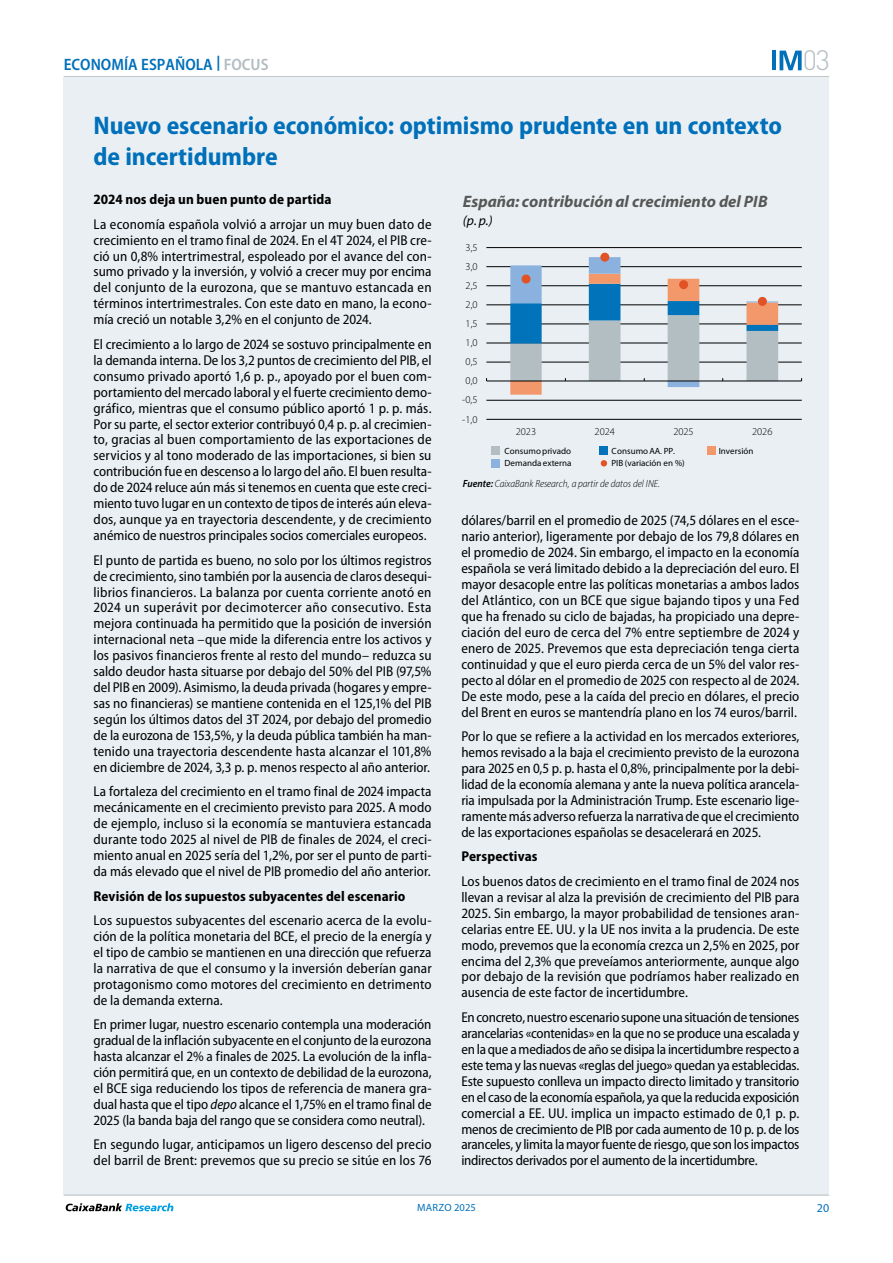
<style>
.page{position:relative;width:893px;height:1263px;background:#fff}
.page>*{position:absolute;margin:0;border:0;box-sizing:border-box;transform-origin:0 0}
.t1{font:300 27.6px "DIN Pro";color:#b2bdc2}
.t2{font:700 semi-condensed 25.5px/30.6px "Myriad Pro";color:#0070ba}
.t3{font:italic 700 16.5px "Myriad Pro";color:#575756}
.t4{font:600 semi-condensed 16.5px "Myriad Pro";color:#0070ba}
.t5{font:semi-condensed 14.25px/15.9px "Myriad Pro";color:#000;text-align:justify}
.t6{font:700 semi-condensed 14.25px "Myriad Pro";letter-spacing:.01em;color:#000}
.t7{font:italic 13.65px "Myriad Pro";color:#000}
.t8{font:12px "Myriad Pro";color:#0070ba}
.t9{font:300 10.5px "Myriad Pro";letter-spacing:-.005em;color:#000}
.t10{font:italic 300 semi-condensed 10.5px "Myriad Pro";letter-spacing:-.005em;color:#000}
.t11{font:10.5px "Myriad Pro";letter-spacing:.02em;color:#0070ba}
.t12{font:9px "Myriad Pro";letter-spacing:.005em;color:#000}
.s1{color:#b2bdc2}
.s2{font-style:italic}
.s3{font-weight:600}
</style>
<div class="page">
<hr style="left:64px;top:76px;width:765px;height:1px;background:#b2bdc2">
<div style="left:64px;top:77px;width:765px;height:1118px;background:#e9eff3"></div>
<hr style="left:64px;top:1195px;width:765px;height:1px;background:#b2bdc2">
<svg style="left:66px;top:1203px;width:107px;height:8px"></svg>
<svg style="left:779px;top:51px;width:23px;height:19px"></svg>
<hr style="left:772px;top:51px;width:4px;height:19px;background:#0070ba">
<hr style="left:486px;top:419px;width:316px;height:1px;background:#000">
<hr style="left:486px;top:400px;width:316px;height:1px;background:#000">
<hr style="left:486px;top:362px;width:316px;height:1px;background:#000">
<hr style="left:486px;top:343px;width:316px;height:1px;background:#000">
<hr style="left:486px;top:324px;width:316px;height:1px;background:#000">
<hr style="left:486px;top:305px;width:316px;height:1px;background:#000">
<hr style="left:486px;top:285px;width:316px;height:1px;background:#000">
<hr style="left:486px;top:266px;width:316px;height:1px;background:#000">
<hr style="left:486px;top:247px;width:316px;height:1px;background:#000">
<hr style="left:487px;top:381px;width:315px;height:1px;background:#000">
<svg style="left:510px;top:257px;width:268px;height:138px"></svg>
<div style="left:522px;top:274px;width:9px;height:9px;background:#e15224;border-radius:50%"></div>
<div style="left:600px;top:253px;width:9px;height:9px;background:#e15224;border-radius:50%"></div>
<div style="left:679px;top:280px;width:9px;height:9px;background:#e15224;border-radius:50%"></div>
<div style="left:758px;top:297px;width:9px;height:9px;background:#e15224;border-radius:50%"></div>
<div style="left:492px;top:446px;width:8px;height:9px;background:#b2bec2"></div>
<div style="left:599px;top:446px;width:9px;height:9px;background:#0073bb"></div>
<div style="left:707px;top:446px;width:8px;height:9px;background:#f3986b"></div>
<svg style="left:601px;top:460px;width:6px;height:6px"></svg>
<div style="left:492px;top:459px;width:8px;height:9px;background:#8bb2df"></div>
<p class="t4" style="left:64px;top:55px;width:206px">ECONOMÍA ESPAÑOLA <sup>|</sup> <span class="s1">FOCUS</span></p>
<h1 class="t1" style="left:803px;top:39px;width:29px">03</h1>
<h2 class="t2" style="left:94px;top:110px;width:690px">Nuevo escenario económico: optimismo prudente en un contexto de incertidumbre</h2>
<p class="t6" style="left:94px;top:191px;width:240px">2024 nos deja un buen punto de partida</p>
<p class="t5" style="left:94px;top:216px;width:340px">La economía española volvió a arrojar un muy buen dato de crecimiento en el tramo final de 2024. En el 4T 2024, el PIB cre&shy;ció un 0,8% intertrimestral, espoleado por el avance del con&shy;sumo privado y la inversión, y volvió a crecer muy por encima del conjunto de la eurozona, que se mantuvo estancada en términos intertrimestrales. Con este dato en mano, la econo&shy;mía creció un notable 3,2% en el conjunto de 2024.</p>
<p class="t5" style="left:94px;top:336px;width:340px">El crecimiento a lo largo de 2024 se sostuvo principalmente en la demanda interna. De los 3,2 puntos de crecimiento del PIB, el consumo privado aportó 1,6 p. p., apoyado por el buen com&shy;portamiento del mercado laboral y el fuerte crecimiento demo&shy;gráfico, mientras que el consumo público aportó 1 p. p. más.<br>Por su parte, el sector exterior contribuyó 0,4 p. p. al crecimien&shy;to, gracias al buen comportamiento de las exportaciones de servicios y al tono moderado de las importaciones, si bien su contribución fue en descenso a lo largo del año. El buen resulta&shy;do de 2024 reluce aún más si tenemos en cuenta que este creci&shy;miento tuvo lugar en un contexto de tipos de interés aún eleva&shy;dos, aunque ya en trayectoria descendente, y de crecimiento anémico de nuestros principales socios comerciales europeos.</p>
<p class="t5" style="left:94px;top:552px;width:340px">El punto de partida es bueno, no solo por los últimos registros de crecimiento, sino también por la ausencia de claros desequi&shy;librios financieros. La balanza por cuenta corriente anotó en 2024 un superávit por decimotercer año consecutivo. Esta mejora continuada ha permitido que la posición de inversión internacional neta –que mide la diferencia entre los activos y los pasivos financieros frente al resto del mundo– reduzca su saldo deudor hasta situarse por debajo del 50% del PIB (97,5% del PIB en 2009). Asimismo, la deuda privada (hogares y empre&shy;sas no financieras) se mantiene contenida en el 125,1% del PIB según los últimos datos del 3T 2024, por debajo del promedio de la eurozona de 153,5%, y la deuda pública también ha man&shy;tenido una trayectoria descendente hasta alcanzar el 101,8% en diciembre de 2024, 3,3 p. p. menos respecto al año anterior.</p>
<p class="t5" style="left:94px;top:784px;width:340px">La fortaleza del crecimiento en el tramo final de 2024 impacta mecánicamente en el crecimiento previsto para 2025. A modo de ejemplo, incluso si la economía se mantuviera estancada durante todo 2025 al nivel de PIB de finales de 2024, el creci&shy;miento anual en 2025 sería del 1,2%, por ser el punto de parti&shy;da más elevado que el nivel de PIB promedio del año anterior.</p>
<p class="t6" style="left:94px;top:888px;width:313px">Revisión de los supuestos subyacentes del escenario</p>
<p class="t5" style="left:94px;top:913px;width:340px">Los supuestos subyacentes del escenario acerca de la evolu&shy;ción de la política monetaria del BCE, el precio de la energía y el tipo de cambio se mantienen en una dirección que refuerza la narrativa de que el consumo y la inversión deberían ganar protagonismo como motores del crecimiento en detrimento de la demanda externa.</p>
<p class="t5" style="left:94px;top:1017px;width:340px">En primer lugar, nuestro escenario contempla una moderación gradual de la inflación subyacente en el conjunto de la eurozona hasta alcanzar el 2% a finales de 2025. La evolución de la infla&shy;ción permitirá que, en un contexto de debilidad de la eurozona, el BCE siga reduciendo los tipos de referencia de manera gra&shy;dual hasta que el tipo <span class="s2">depo</span> alcance el 1,75% en el tramo final de 2025 (la banda baja del rango que se considera como neutral).</p>
<p class="t5" style="left:94px;top:1137px;width:340px">En segundo lugar, anticipamos un ligero descenso del precio del barril de Brent: prevemos que su precio se sitúe en los 76</p>
<p class="t3" style="left:463px;top:190px;width:306px">España: contribución al crecimiento del PIB</p>
<p class="t7" style="left:463px;top:211px;width:31px">(p. p.)</p>
<p class="t9" style="left:466px;top:241px;width:13px">3,5</p>
<p class="t9" style="left:466px;top:260px;width:13px">3,0</p>
<p class="t9" style="left:466px;top:279px;width:13px">2,5</p>
<p class="t9" style="left:466px;top:299px;width:13px">2,0</p>
<p class="t9" style="left:466px;top:318px;width:13px">1,5</p>
<p class="t9" style="left:466px;top:337px;width:13px">1,0</p>
<p class="t9" style="left:466px;top:356px;width:13px">0,5</p>
<p class="t9" style="left:466px;top:375px;width:13px">0,0</p>
<p class="t9" style="left:462px;top:394px;width:17px">-0,5</p>
<p class="t9" style="left:462px;top:413px;width:17px">-1,0</p>
<p class="t9" style="left:516px;top:426px;width:22px">2023</p>
<p class="t9" style="left:595px;top:426px;width:22px">2024</p>
<p class="t9" style="left:673px;top:426px;width:22px">2025</p>
<p class="t9" style="left:752px;top:426px;width:22px">2026</p>
<p class="t12" style="left:504px;top:446px;width:68px">Consumoprivado</p>
<p class="t12" style="left:612px;top:446px;width:65px">ConsumoAA. PP.</p>
<p class="t12" style="left:719px;top:446px;width:36px">Inversión</p>
<p class="t12" style="left:504px;top:458px;width:68px">Demandaexterna</p>
<p class="t12" style="left:612px;top:458px;width:75px">PIB (variación en %)</p>
<p class="t10" style="left:463px;top:477px;width:199px"><span class="s3">Fuente:</span> CaixaBank Research, a partir de datos del INE.</p>
<p class="t5" style="left:461px;top:513px;width:340px">dólares/barril en el promedio de 2025 (74,5 dólares en el esce&shy;nario anterior), ligeramente por debajo de los 79,8 dólares en el promedio de 2024. Sin embargo, el impacto en la economía española se verá limitado debido a la depreciación del euro. El mayor desacople entre las políticas monetarias a ambos lados del Atlántico, con un BCE que sigue bajando tipos y una Fed que ha frenado su ciclo de bajadas, ha propiciado una depre&shy;ciación del euro de cerca del 7% entre septiembre de 2024 y enero de 2025. Prevemos que esta depreciación tenga cierta continuidad y que el euro pierda cerca de un 5% del valor res&shy;pecto al dólar en el promedio de 2025 con respecto al de 2024.<br>De este modo, pese a la caída del precio en dólares, el precio del Brent en euros se mantendría plano en los 74 euros/barril.</p>
<p class="t5" style="left:461px;top:729px;width:340px">Por lo que se refiere a la actividad en los mercados exteriores, hemos revisado a la baja el crecimiento previsto de la eurozona para 2025 en 0,5 p. p. hasta el 0,8%, principalmente por la debi&shy;lidad de la economía alemana y ante la nueva política arancela&shy;ria impulsada por la Administración Trump. Este escenario lige&shy;ramente más adverso refuerza la narrativa de que el crecimiento de las exportaciones españolas se desacelerará en 2025.</p>
<p class="t6" style="left:461px;top:848px;width:78px">Perspectivas</p>
<p class="t5" style="left:461px;top:873px;width:340px">Los buenos datos de crecimiento en el tramo final de 2024 nos llevan a revisar al alza la previsión de crecimiento del PIB para 2025. Sin embargo, la mayor probabilidad de tensiones aran&shy;celarias entre EE. UU. y la UE nos invita a la prudencia. De este modo, prevemos que la economía crezca un 2,5% en 2025, por encima del 2,3% que preveíamos anteriormente, aunque algo por debajo de la revisión que podríamos haber realizado en ausencia de este factor de incertidumbre.</p>
<p class="t5" style="left:461px;top:1009px;width:340px">En concreto, nuestro escenario supone una situación de tensiones arancelarias «contenidas» en la que no se produce una escalada y en la que a mediados de año se disipa la incertidumbre respecto a este tema y las nuevas «reglas del juego» quedan ya establecidas.<br>Este supuesto conlleva un impacto directo limitado y transitorio en el caso de la economía española, ya que la reducida exposición comercial a EE. UU. implica un impacto estimado de 0,1 p. p. menos de crecimiento de PIB por cada aumento de 10 p. p. de los aranceles, y limita la mayor fuente de riesgo, que son los impactos indirectos derivados por el aumento de la incertidumbre.</p>
<p class="t11" style="left:417px;top:1201px;width:60px">MARZO 2025</p>
<p class="t8" style="left:817px;top:1201px;width:14px">20</p>
</div>
